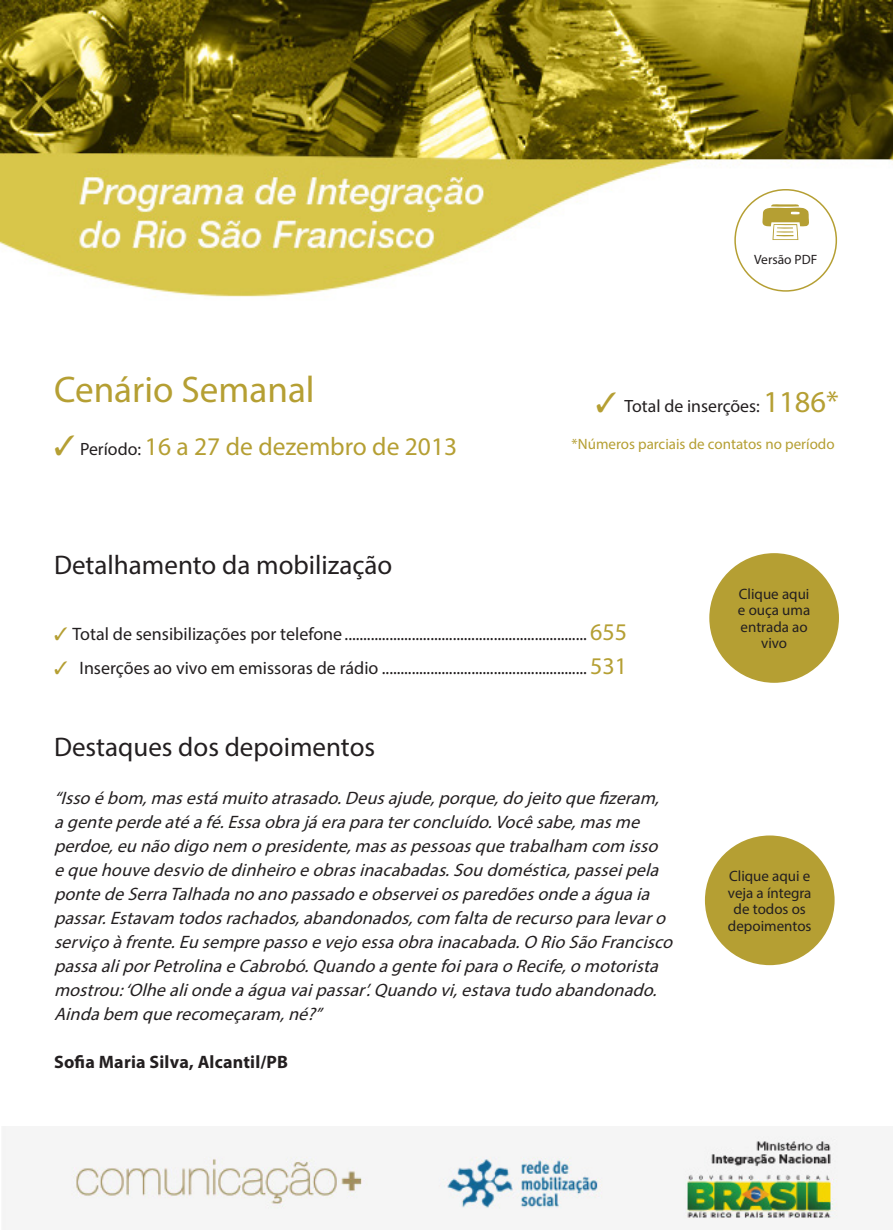
<style>
.page{position:relative;width:893px;height:1230px;background:#fff}
.page>*{position:absolute;margin:0;border:0;box-sizing:border-box;transform-origin:0 0}
.t1{font:37.05px "Myriad Pro";color:#b59f33}
.titulo_18{font:27px "Myriad Pro";color:#231f20}
.t2{font:25.5px "Myriad Pro";color:#b59f33}
.depoimento{font:italic 18px/24px "Myriad Pro";letter-spacing:.01em;color:#231f20}
.t3{font:18px "Myriad Pro";color:#231f20}
.depoimento-2{font:700 18px "Myriad Pro";letter-spacing:.01em;color:#231f20}
.t4{font:17.7px "Myriad Pro";color:#231f20}
.t5{font:15px/16.5px "Myriad Pro";color:#231f20;text-align:center}
.t6{font:15px "Myriad Pro";color:#b59f33}
.t7{font:13.5px "Myriad Pro";color:#231f20}
.s1{font-size:17.7px;color:#231f20}
.s2{color:#b59f33}
.s3{font-size:30.45px;color:#b59f33}
.s4{font-size:24px;color:#b59f33}
</style>
<div class="page">
<div style="left:705px;top:835px;width:130px;height:130px;background:#b59f33;border-radius:50%"></div>
<div style="left:709px;top:553px;width:130px;height:130px;background:#b59f33;border-radius:50%"></div>
<img style="left:0;top:0;width:893px;height:297px">
<img style="left:3px;top:1127px;width:835px;height:103px">
<div style="left:734px;top:189px;width:103px;height:103px;border:2px solid #b59f33;border-radius:50%"></div>
<svg style="left:762px;top:203px;width:47px;height:37px"></svg>
<p class="t1" style="left:54px;top:367px;width:262px">Cenário Semanal</p>
<p class="t2" style="left:54px;top:430px;width:405px">✓ <span class="s1">Período:</span> 16 a 27 de dezembro de 2013</p>
<p class="titulo_18" style="left:54px;top:548px;width:340px">Detalhamento da mobilização</p>
<p class="t7" style="left:754px;top:251px;width:65px">Versão PDF</p>
<p class="t4" style="left:596px;top:395px;width:244px"><span class="s2">✓</span> Total de inserções: <span class="s3">1186*</span></p>
<p class="t6" style="left:572px;top:435px;width:264px">*Números parciais de contatos no período</p>
<p class="t3" style="left:54px;top:623px;width:575px"><span class="s2">✓</span> Total de sensibilizações por telefone ................................................................. <span class="s4">655</span></p>
<p class="t3" style="left:54px;top:657px;width:575px"><span class="s2">✓</span> Inserções ao vivo em emissoras de rádio ....................................................... <span class="s4">531</span></p>
<p class="titulo_18" style="left:54px;top:730px;width:323px">Destaques dos depoimentos</p>
<p class="depoimento" style="left:54px;top:785px;width:625px">“Issoébom,masestámuitoatrasado.Deusajude,porque,dojeitoquefizeram, agenteperdeatéafé.Essaobrajáeraparaterconcluído.Vocêsabe,masme perdoe,eunãodigonem opresidente,masaspessoasquetrabalham com isso equehouvedesviodedinheiroeobrasinacabadas.Soudoméstica,passeipela pontedeSerraTalhadanoanopassadoeobserveiosparedõesondeaáguaia passar.Estavam todosrachados,abandonados,com faltaderecursoparalevaro serviçoàfrente.Eusemprepassoevejoessaobrainacabada.O RioSãoFrancisco passaaliporPetrolinaeCabrobó.QuandoagentefoiparaoRecife,omotorista mostrou:‘Olhealiondeaáguavaipassar’.Quandovi,estavatudoabandonado.<br>Aindabem querecomeçaram,né?”</p>
<p class="depoimento-2" style="left:54px;top:1050px;width:236px">Sofia Maria Silva, Alcantil/PB</p>
<p class="t5" style="left:738px;top:585px;width:74px">Clique aqui e ouça uma entrada ao vivo</p>
<p class="t5" style="left:728px;top:868px;width:85px">Clique aqui e veja a íntegra de todos os depoimentos</p>
</div>
